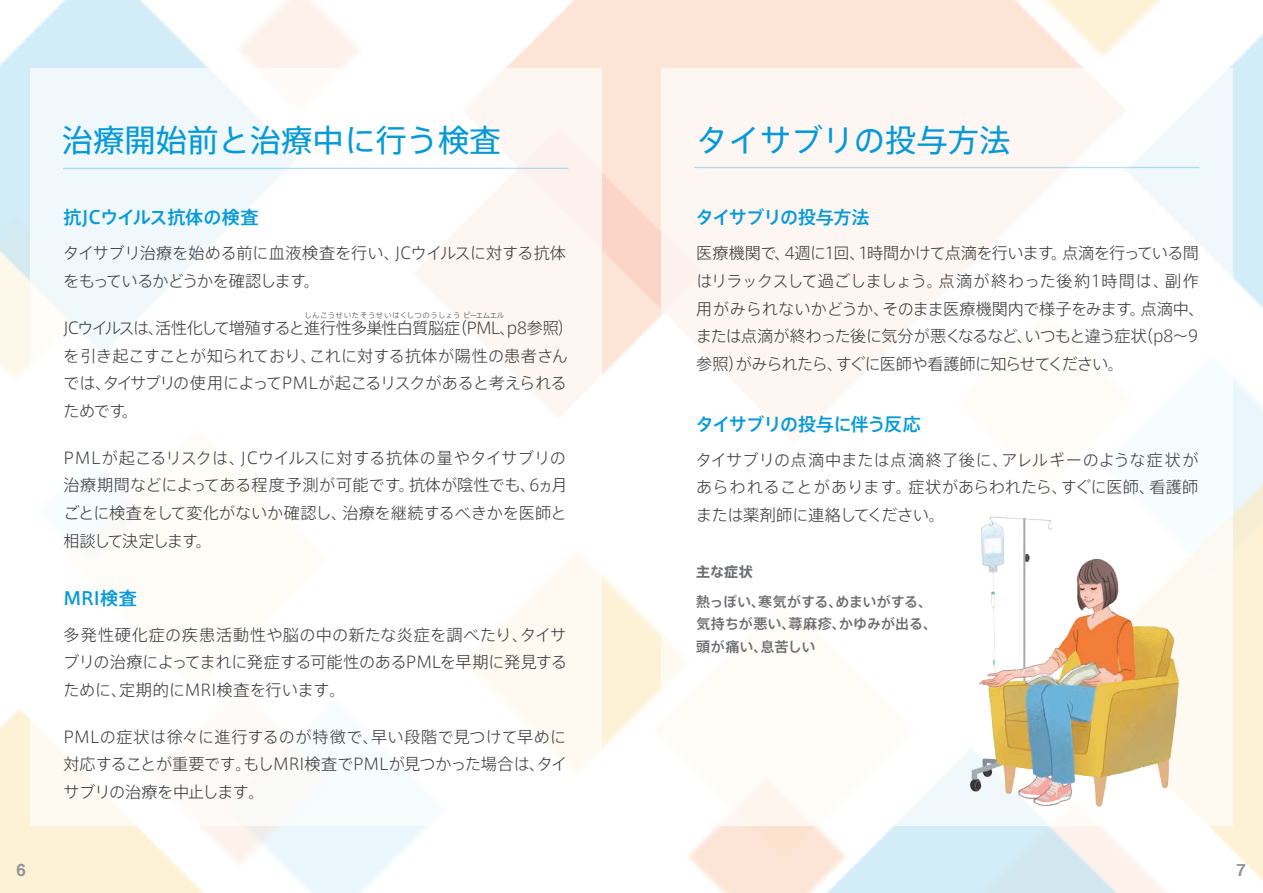
<style>
.page{position:relative;width:1263px;height:893px;background:#fff}
.page>*{position:absolute;margin:0;border:0;box-sizing:border-box;transform-origin:0 0}
.t1{font:31.35px "Axis Std";color:#069ad9}
.t2{font:500 18px "Axis Std";letter-spacing:-.03em;color:#069ad9}
.t3{font:500 18px "Axis Std";letter-spacing:-.005em;color:#069ad9}
.t4{font:700 16.95px "Helvetica";color:#939598}
.t5{font:300 16.2px/27.6px "Axis Std";letter-spacing:-.03em;color:#3e3e3f;text-align:justify}
.t6{font:500 14.1px/22.4px "Axis Std";color:#6c6d70}
.t7{font:700 14.1px "Axis Std";color:#6c6d70}
.t8{font:300 7.5px "Axis Std";letter-spacing:.045em;color:#3e3e3f}
</style>
<div class="page">
<img style="left:0;top:0;width:411px;height:893px">
<img style="left:411px;top:0;width:852px;height:893px">
<div style="left:30px;top:68px;width:572px;height:757px;background:linear-gradient(to right,#f9fdfe,#fffcfa)"></div>
<div style="left:661px;top:68px;width:572px;height:757px;background:#fff"></div>
<img style="left:936px;top:516px;width:262px;height:316px">
<hr style="left:64px;top:168px;width:504px;height:1px;background:#069ad9">
<hr style="left:695px;top:167px;width:504px;height:1px;background:#069ad9">
<h1 class="t1" style="left:62px;top:117px;width:440px">治療開始前と治療中に行う検査</h1>
<h1 class="t1" style="left:697px;top:117px;width:315px">タイサブリの投与方法</h1>
<p class="t3" style="left:64px;top:204px;width:197px">抗JCウイルス抗体の検査</p>
<p class="t5" style="left:64px;top:239px;width:504px">タイサブリ治療を始める前に血液検査を行い、JCウイルスに対する抗体をもっているかどうかを確認します。</p>
<p class="t5" style="left:64px;top:313px;width:512px;text-align:left">JCウイルスは、活性化して増殖すると進行性多巣性白質脳症（PML、p8参照）を引き起こすことが知られており、これに対する抗体が陽性の患者さんでは、タイサブリの使用によってPMLが起こるリスクがあると考えられるためです。</p>
<p class="t5" style="left:63px;top:443px;width:506px">PMLが起こるリスクは、JCウイルスに対する抗体の量やタイサブリの治療期間などによってある程度予測が可能です。抗体が陰性でも、6ヵ月ごとに検査をして変化がないか確認し、治療を継続するべきかを医師と相談して決定します。</p>
<p class="t8" style="left:304px;top:309px;width:201px">しんこうせいたそうせいはくしつのうしょうピーエムエル</p>
<p class="t2" style="left:64px;top:585px;width:75px">MRI検査</p>
<p class="t5" style="left:63px;top:620px;width:505px">多発性硬化症の疾患活動性や脳の中の新たな炎症を調べたり、タイサブリの治療によってまれに発症する可能性のあるPMLを早期に発見するために、定期的にMRI検査を行います。</p>
<p class="t5" style="left:64px;top:722px;width:505px">PMLの症状は徐々に進行するのが特徴で、早い段階で見つけて早めに対応することが重要です。もしMRI検査でPMLが見つかった場合は、タイサブリの治療を中止します。</p>
<p class="t2" style="left:696px;top:204px;width:175px">タイサブリの投与方法</p>
<p class="t5" style="left:696px;top:239px;width:510px;text-align:left">医療機関で、4週に1回、1時間かけて点滴を行います。点滴を行っている間はリラックスして過ごしましょう。点滴が終わった後約1時間は、副作用がみられないかどうか、そのまま医療機関内で様子をみます。点滴中、または点滴が終わった後に気分が悪くなるなど、いつもと違う症状（p8～9参照）がみられたら、すぐに医師や看護師に知らせてください。</p>
<p class="t2" style="left:696px;top:410px;width:226px">タイサブリの投与に伴う反応</p>
<p class="t5" style="left:696px;top:445px;width:504px">タイサブリの点滴中または点滴終了後に、アレルギーのような症状があらわれることがあります。症状があらわれたら、すぐに医師、看護師または薬剤師に連絡してください。</p>
<p class="t7" style="left:696px;top:561px;width:58px">主な症状</p>
<p class="t6" style="left:696px;top:589px;width:242px">熱っぽい、寒気がする、めまいがする、気持ちが悪い、蕁麻疹、かゆみが出る、頭が痛い、息苦しい</p>
<p class="t4" style="left:17px;top:856px;width:11px">6</p>
<p class="t4" style="left:1236px;top:856px;width:11px">7</p>
</div>
